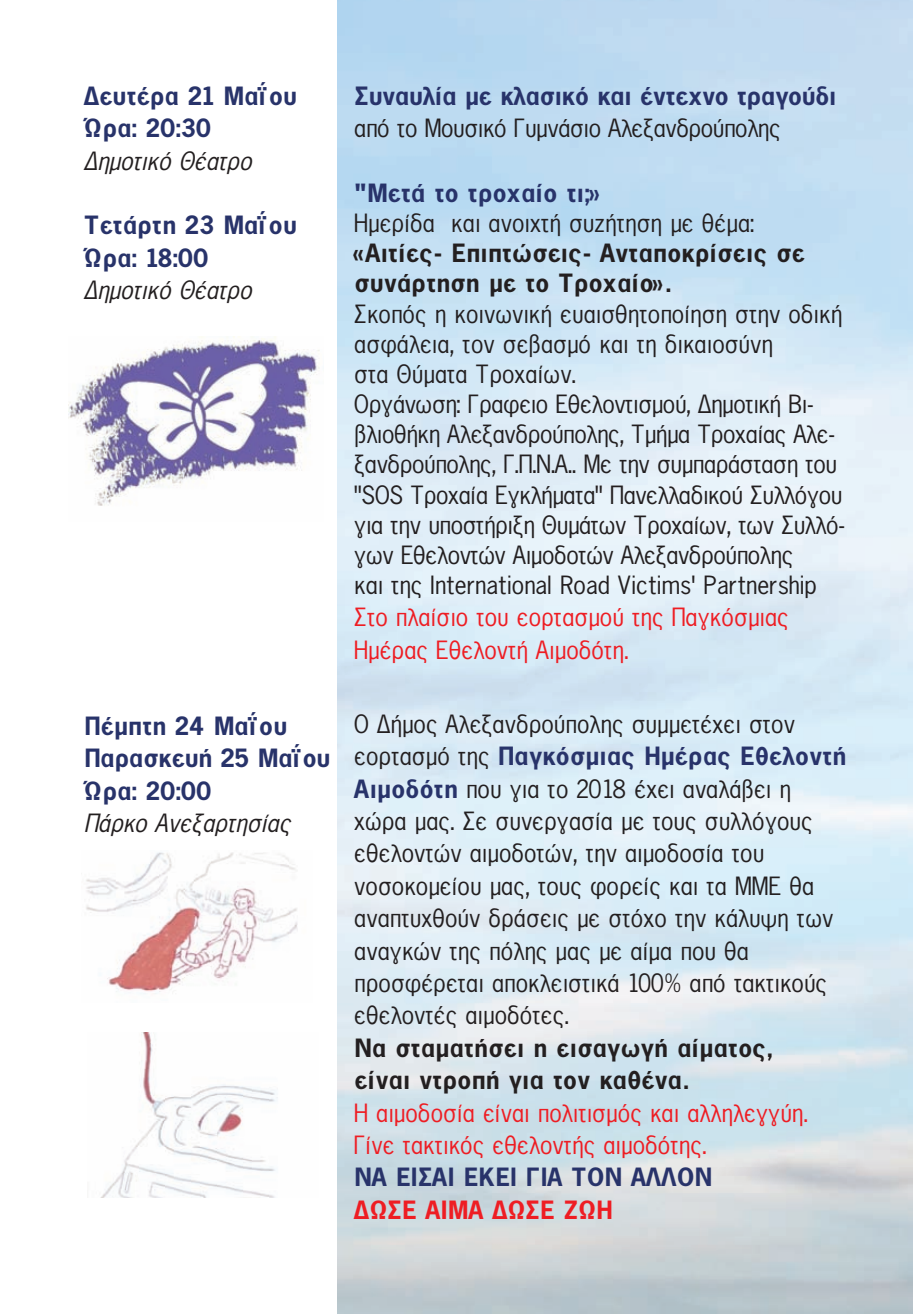
<style>
.page{position:relative;width:913px;height:1314px;background:#fff}
.page>*{position:absolute;margin:0;border:0;box-sizing:border-box;transform-origin:0 0}
.t1{font:27px/30.2px "UB News Letter";color:#231f20}
.t2{font:27px/32.4px "UB News Letter Bold";color:#28336a}
.t3{font:27px/32.4px "UB News Letter";color:#ee1d23}
.t4{font:27px/30.2px "UB News Letter Bold";color:#231f20}
.t5{font:27px "UB News Letter Italic";color:#231f20}
.t6{font:27px "UB News Letter Bold";color:#ee1d23}
.s1{font-family:"UB News Letter";color:#231f20}
.s2{font-family:"UB News Letter Bold";color:#28336a}
</style>
<div class="page">
<img style="left:86px;top:852px;width:212px;height:142px">
<img style="left:100px;top:1032px;width:178px;height:166px">
<img style="left:68px;top:337px;width:252px;height:169px">
<p class="t2" style="left:83px;top:79px;width:214px">Δευτέρα 21 Μαΐου<br>Ώρα: 20:30</p>
<p class="t5" style="left:83px;top:148px;width:169px">Δημοτικό Θέατρο</p>
<p class="t2" style="left:83px;top:209px;width:214px">Τετάρτη 23 Μαΐου<br>Ώρα: 18:00</p>
<p class="t5" style="left:83px;top:277px;width:169px">Δημοτικό Θέατρο</p>
<p class="t2" style="left:83px;top:709px;width:248px">Πέμπτη 24 Μαΐου<br>Παρασκευή 25 Μαΐου<br>Ώρα: 20:00</p>
<p class="t5" style="left:83px;top:810px;width:208px">Πάρκο Ανεξαρτησίας</p>
<p class="t2" style="left:353px;top:79px;width:483px">Συναυλία με κλασικό και έντεχνο τραγούδι</p>
<p class="t1" style="left:353px;top:114px;width:427px">από το Μουσικό Γυμνάσιο Αλεξανδρούπολης</p>
<p class="t2" style="left:353px;top:176px;width:248px">“Μετά το τροχαίο τι;»</p>
<p class="t1" style="left:353px;top:209px;width:401px">Ημερίδα και ανοιχτή συζήτηση με θέμα:</p>
<p class="t4" style="left:353px;top:238px;width:452px">«Αιτίες- Επιπτώσεις- Ανταποκρίσεις σε συνάρτηση με το Τροχαίο».</p>
<p class="t1" style="left:353px;top:299px;width:492px">Σκοπός η κοινωνική ευαισθητοποίηση στην οδική ασφάλεια, τον σεβασμό και τη δικαιοσύνη<br>στα Θύματα Τροχαίων.<br>Οργάνωση: Γραφειο Εθελοντισμού, Δημοτική Βι&shy;βλιοθήκη Αλεξανδρούπολης, Τμήμα Τροχαίας Αλε&shy;ξανδρούπολης, Γ.Π.Ν.Α.. Με την συμπαράσταση του "SOS Τροχαία Εγκλήματα" Πανελλαδικού Συλλόγου για την υποστήριξη Θυμάτων Τροχαίων, των Συλλό&shy;γων Εθελοντών Αιμοδοτών Αλεξανδρούπολης<br>και της International Road Victims' Partnership</p>
<p class="t3" style="left:353px;top:602px;width:436px">Στο πλαίσιο του εορτασμού της Παγκόσμιας<br>Ημέρας Εθελοντή Αιμοδότη.</p>
<p class="t1" style="left:353px;top:709px;width:442px">Ο Δήμος Αλεξανδρούπολης συμμετέχει στον</p>
<p class="t2" style="left:353px;top:740px;width:493px"><span class="s1">εορτασμό της</span> Παγκόσμιας Ημέρας Εθελοντή</p>
<p class="t1" style="left:353px;top:773px;width:480px;line-height:32.4px"><span class="s2">Αιμοδότη</span> που για το 2018 έχει αναλάβει η χώρα μας. Σε συνεργασία με τους συλλόγους εθελοντών αιμοδοτών, την αιμοδοσία του νοσοκομείου μας, τους φορείς και τα ΜΜΕ θα αναπτυχθούν δράσεις με στόχο την κάλυψη των αναγκών της πόλης μας με αίμα που θα προσφέρεται αποκλειστικά 100% από τακτικούς εθελοντές αιμοδότες.</p>
<p class="t4" style="left:353px;top:1031px;width:420px;line-height:32.4px">Να σταματήσει η εισαγωγή αίματος, είναι ντροπή για τον καθένα.</p>
<p class="t3" style="left:353px;top:1097px;width:455px">Η αιμοδοσία είναι πολιτισμός και αλληλεγγύη.<br>Γίνε τακτικός εθελοντής αιμοδότης.</p>
<p class="t2" style="left:353px;top:1161px;width:359px">ΝΑ ΕΙΣΑΙ ΕΚΕΙ ΓΙΑ ΤΟΝ ΑΛΛΟΝ</p>
<p class="t6" style="left:353px;top:1195px;width:259px">ΔΩΣΕ ΑΙΜΑ ΔΩΣΕ ΖΩΗ</p>
</div>
